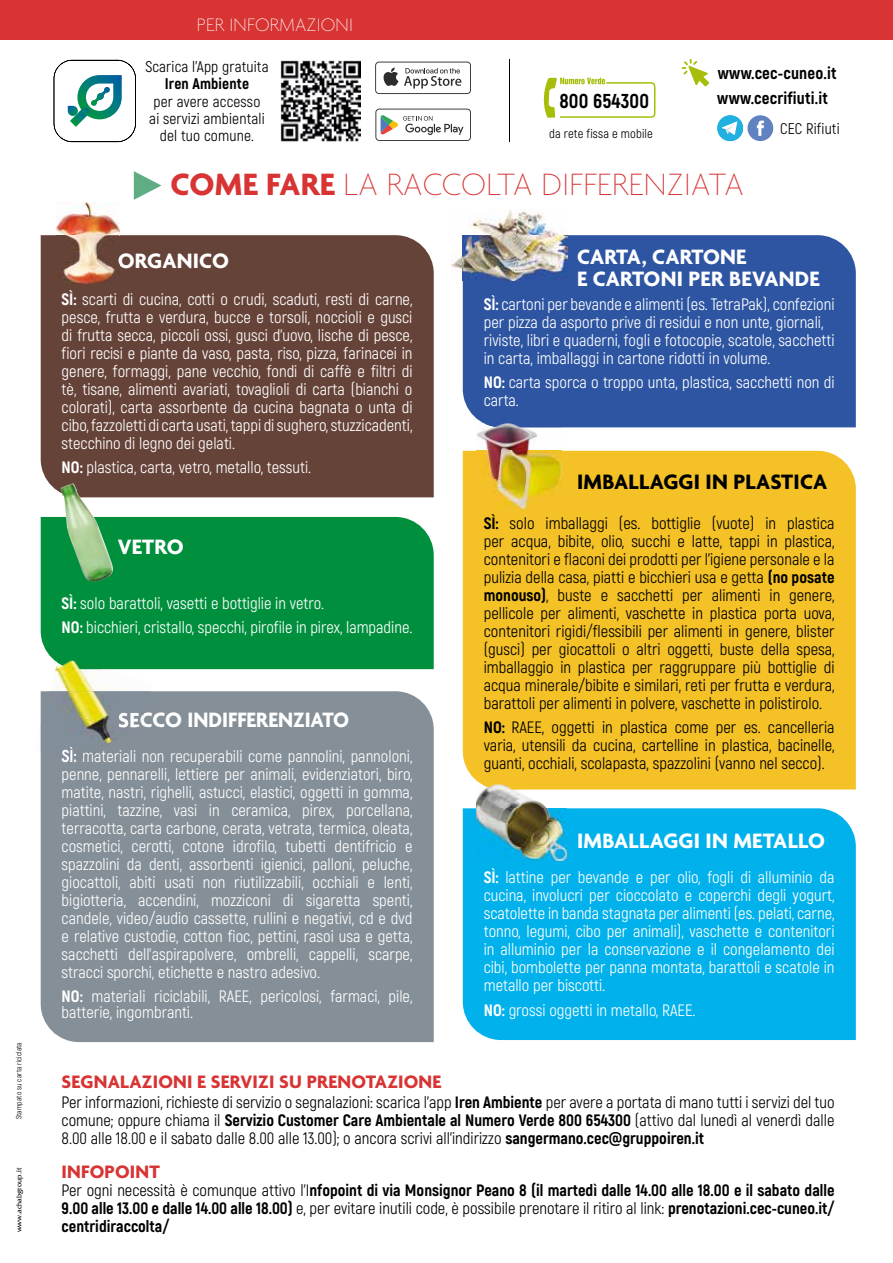
<style>
.page{position:relative;width:893px;height:1263px;background:#fff}
.page>*{position:absolute;margin:0;border:0;box-sizing:border-box;transform-origin:0 0}
.t1{font:100 33.45px "Agenda";letter-spacing:.01em;color:#d73433}
.t2{font:700 22.5px/22.5px "Agenda";letter-spacing:.01em;color:#fff}
.t3{font:700 22.5px "Agenda";letter-spacing:.01em;color:#000}
.t4{font:800 20.1px "Akrobat";letter-spacing:.01em;color:#000}
.t5{font:700 19.5px "Agenda";letter-spacing:.01em;color:#d73433}
.t6{font:100 19.5px "Agenda";letter-spacing:.01em;color:#fff}
.t7{font:800 16.95px "Akrobat";letter-spacing:.01em;color:#000}
.t8{font:16.5px/18px "Akrobat";color:#fff}
.t9{font:16.5px/18px "Akrobat";color:#000;text-align:justify}
.t10{font:800 16.5px/18px "Akrobat";color:#000}
.t11{font:15.45px/17.2px "Akrobat";letter-spacing:.01em;color:#000;text-align:center}
.t12{font:800 15.45px "Akrobat";letter-spacing:.01em;color:#000}
.t13{font:12.6px "Akrobat";letter-spacing:.01em;color:#000}
.t14{font:7.5px "Akrobat";letter-spacing:.01em;color:#000}
.t15{font:7.5px "Fritz";color:#000}
.s1{font-weight:700}
.s2{font-weight:800}
.s3{font-weight:400}
</style>
<div class="page">
<div style="left:0;top:0;width:893px;height:39px;background:#d73433"></div>
<svg style="left:543px;top:78px;width:112px;height:40px"></svg>
<svg style="left:682px;top:59px;width:27px;height:27px"></svg>
<hr style="left:509px;top:60px;width:1px;height:82px;background:#000">
<div style="left:717px;top:115px;width:26px;height:26px;background:#22b0e1;border-radius:13px"></div>
<svg style="left:722px;top:121px;width:15px;height:14px"></svg>
<div style="left:747px;top:115px;width:26px;height:26px;background:#6182c1;border-radius:50%"></div>
<svg style="left:757px;top:121px;width:7px;height:15px"></svg>
<svg style="left:54px;top:60px;width:82px;height:82px"></svg>
<img style="left:280px;top:61px;width:81px;height:80px">
<svg style="left:375px;top:109px;width:96px;height:32px"></svg>
<svg style="left:375px;top:62px;width:96px;height:32px"></svg>
<div style="left:41px;top:235px;width:393px;height:262px;background:#664338"></div>
<div style="left:41px;top:691px;width:393px;height:351px;background:#848f97"></div>
<div style="left:41px;top:517px;width:393px;height:152px;background:#00903d"></div>
<div style="left:463px;top:235px;width:393px;height:192px;background:#2e55a2"></div>
<div style="left:463px;top:808px;width:393px;height:232px;background:#00b1eb"></div>
<div style="left:463px;top:451px;width:393px;height:338px;background:#f4c127"></div>
<img style="left:56px;top:202px;width:64px;height:82px">
<svg style="left:118px;top:253px;width:2px;height:15px"></svg>
<img style="left:49px;top:662px;width:103px;height:29px">
<img style="left:40px;top:722px;width:1px;height:30px">
<img style="left:45px;top:691px;width:105px;height:40px">
<img style="left:41px;top:708px;width:89px;height:52px">
<img style="left:57px;top:657px;width:46px;height:12px">
<img style="left:119px;top:713px;width:25px;height:15px">
<img style="left:62px;top:747px;width:14px;height:14px">
<img style="left:77px;top:749px;width:24px;height:11px">
<img style="left:61px;top:483px;width:34px;height:99px">
<img style="left:462px;top:218px;width:28px;height:27px">
<img style="left:490px;top:210px;width:74px;height:25px">
<img style="left:452px;top:245px;width:11px;height:36px">
<img style="left:463px;top:235px;width:104px;height:46px">
<img style="left:521px;top:789px;width:46px;height:71px">
<img style="left:476px;top:784px;width:45px;height:76px">
<img style="left:482px;top:784px;width:85px;height:5px">
<img style="left:476px;top:423px;width:85px;height:85px">
<img style="left:484px;top:423px;width:77px;height:4px">
<svg style="left:134px;top:171px;width:27px;height:29px"></svg>
<p class="t14" style="left:14px;top:1119px;width:79px;rotate:-90deg">Stampato su carta riciclata</p>
<p class="t15" style="left:14px;top:1232px;width:66px;rotate:-90deg">www.achabgroup.it</p>
<p class="t6" style="left:197px;top:15px;width:158px">PER INFORMAZIONI</p>
<p class="t11" style="left:145px;top:58px;width:125px">Scarica l’App gratuita</p>
<p class="t12" style="left:165px;top:74px;width:86px">Iren Ambiente</p>
<p class="t11" style="left:149px;top:93px;width:117px">per avere accesso ai servizi ambientali del tuo comune.</p>
<p class="t7" style="left:718px;top:62px;width:120px">www.cec-cuneo.it</p>
<p class="t4" style="left:559px;top:88px;width:91px">800 654300</p>
<p class="t7" style="left:717px;top:87px;width:112px">www.cecrifiuti.it</p>
<p class="t13" style="left:549px;top:126px;width:105px">da rete fissa e mobile</p>
<p class="t11" style="left:780px;top:120px;width:61px">CEC Rifiuti</p>
<h1 class="t1" style="left:171px;top:166px;width:575px"><span class="s1">COME FARE</span> LA RACCOLTA DIFFERENZIATA</h1>
<h2 class="t2" style="left:118px;top:250px;width:113px">ORGANICO</h2>
<p class="t8" style="left:62px;top:290px;width:352px;text-align:justify"><span class="s2">SÌ:</span> scarti di cucina, cotti o crudi, scaduti, resti di carne, pesce, frutta e verdura, bucce e torsoli, noccioli e gusci di frutta secca, piccoli ossi, gusci d’uovo, lische di pesce, fiori recisi e piante da vaso, pasta, riso, pizza, farinacei in genere, formaggi, pane vecchio, fondi di caffè e filtri di tè, tisane, alimenti avariati, tovaglioli di carta (bianchi o colorati), carta assorbente da cucina bagnata o unta di cibo, fazzoletti di carta usati, tappi di sughero, stuzzicadenti, stecchino di legno dei gelati.</p>
<p class="t8" style="left:62px;top:458px;width:251px"><span class="s2">NO:</span> plastica, carta, vetro, metallo, tessuti.</p>
<h2 class="t2" style="left:118px;top:536px;width:67px">VETRO</h2>
<p class="t8" style="left:62px;top:591px;width:352px;line-height:24px"><span class="s2">SÌ:</span> solo barattoli, vasetti e bottiglie in vetro.<br><span class="s2">NO:</span> bicchieri, cristallo, specchi, pirofile in pirex, lampadine.</p>
<h2 class="t2" style="left:118px;top:710px;width:233px">SECCO INDIFFERENZIATO</h2>
<p class="t8" style="left:62px;top:747px;width:352px;text-align:justify"><span class="s2">SÌ:</span> materiali non recuperabili come pannolini, pannoloni, penne, pennarelli, lettiere per animali, evidenziatori, biro, matite, nastri, righelli, astucci, elastici, oggetti in gomma, piattini, tazzine, vasi in ceramica, pirex, porcellana, terracotta, carta carbone, cerata, vetrata, termica, oleata, cosmetici, cerotti, cotone idrofilo, tubetti dentifricio e spazzolini da denti, assorbenti igienici, palloni, peluche, giocattoli, abiti usati non riutilizzabili, occhiali e lenti, bigiotteria, accendini, mozziconi di sigaretta spenti, candele, video/audio cassette, rullini e negativi, cd e dvd e relative custodie, cotton fioc, pettini, rasoi usa e getta, sacchetti dell’aspirapolvere, ombrelli, cappelli, scarpe, stracci sporchi, etichette e nastro adesivo.</p>
<p class="t8" style="left:62px;top:987px;width:352px;line-height:16.5px"><span class="s2">NO:</span> materiali riciclabili, RAEE, pericolosi, farmaci, pile, batterie, ingombranti.</p>
<h2 class="t2" style="left:577px;top:247px;width:244px">CARTA, CARTONE<br>E CARTONI PER BEVANDE</h2>
<p class="t8" style="left:484px;top:295px;width:352px"><span class="s2">SÌ:</span> cartoni per bevande e alimenti (es. TetraPak), confezioni per pizza da asporto prive di residui e non unte, giornali, riviste, libri e quaderni, fogli e fotocopie, scatole, sacchetti in carta, imballaggi in cartone ridotti in volume.</p>
<p class="t8" style="left:484px;top:373px;width:352px"><span class="s2">NO:</span> carta sporca o troppo unta, plastica, sacchetti non di carta.</p>
<h2 class="t3" style="left:577px;top:470px;width:252px">IMBALLAGGI IN PLASTICA</h2>
<p class="t9" style="left:484px;top:514px;width:352px"><span class="s2">SÌ:</span> solo imballaggi (es. bottiglie (vuote) in plastica per acqua, bibite, olio, succhi e latte, tappi in plastica, contenitori e flaconi dei prodotti per l’igiene personale e la pulizia della casa, piatti e bicchieri usa e getta <span class="s2">(no posate monouso)</span>, buste e sacchetti per alimenti in genere, pellicole per alimenti, vaschette in plastica porta uova, contenitori rigidi/flessibili per alimenti in genere, blister (gusci) per giocattoli o altri oggetti, buste della spesa, imballaggio in plastica per raggruppare più bottiglie di acqua minerale/bibite e similari, reti per frutta e verdura, barattoli per alimenti in polvere, vaschette in polistirolo.</p>
<p class="t9" style="left:484px;top:718px;width:352px"><span class="s2">NO:</span> RAEE, oggetti in plastica come per es. cancelleria varia, utensili da cucina, cartelline in plastica, bacinelle, guanti, occhiali, scolapasta, spazzolini (vanno nel secco).</p>
<h2 class="t2" style="left:577px;top:831px;width:249px">IMBALLAGGI IN METALLO</h2>
<p class="t8" style="left:484px;top:869px;width:352px;text-align:justify"><span class="s2">SÌ:</span> lattine per bevande e per olio, fogli di alluminio da cucina, involucri per cioccolato e coperchi degli yogurt, scatolette in banda stagnata per alimenti (es. pelati, carne, tonno, legumi, cibo per animali), vaschette e contenitori in alluminio per la conservazione e il congelamento dei cibi, bombolette per panna montata, barattoli e scatole in metallo per biscotti.</p>
<p class="t8" style="left:484px;top:1001px;width:213px"><span class="s2">NO:</span> grossi oggetti in metallo, RAEE.</p>
<p class="t5" style="left:62px;top:1071px;width:381px">SEGNALAZIONI E SERVIZI SU PRENOTAZIONE</p>
<p class="t9" style="left:62px;top:1093px;width:774px">Per informazioni, richieste di servizio o segnalazioni: scarica l’app <span class="s2">Iren Ambiente</span> per avere a portata di mano tutti i servizi del tuo comune; oppure chiama il <span class="s2">Servizio Customer Care Ambientale al Numero Verde 800 654300</span> (attivo dal lunedì al venerdì dalle 8.00 alle 18.00 e il sabato dalle 8.00 alle 13.00); o ancora scrivi all’indirizzo <span class="s2">sangermano.cec@gruppoiren.it</span></p>
<p class="t5" style="left:62px;top:1161px;width:100px">INFOPOINT</p>
<p class="t10" style="left:62px;top:1181px;width:774px"><span class="s3">Per ogni necessità è comunque attivo l’I</span>nfopoint di via Monsignor Peano 8 (il martedì dalle 14.00 alle 18.00 e il sabato dalle<br>9.00 alle 13.00 e dalle 14.00 alle 18.00) <span class="s3">e, per evitare inutili code, è possibile prenotare il ritiro al link:</span> prenotazioni.cec-cuneo.it/</p>
<p class="t10" style="left:62px;top:1217px;width:109px">centridiraccolta/</p>
</div>
